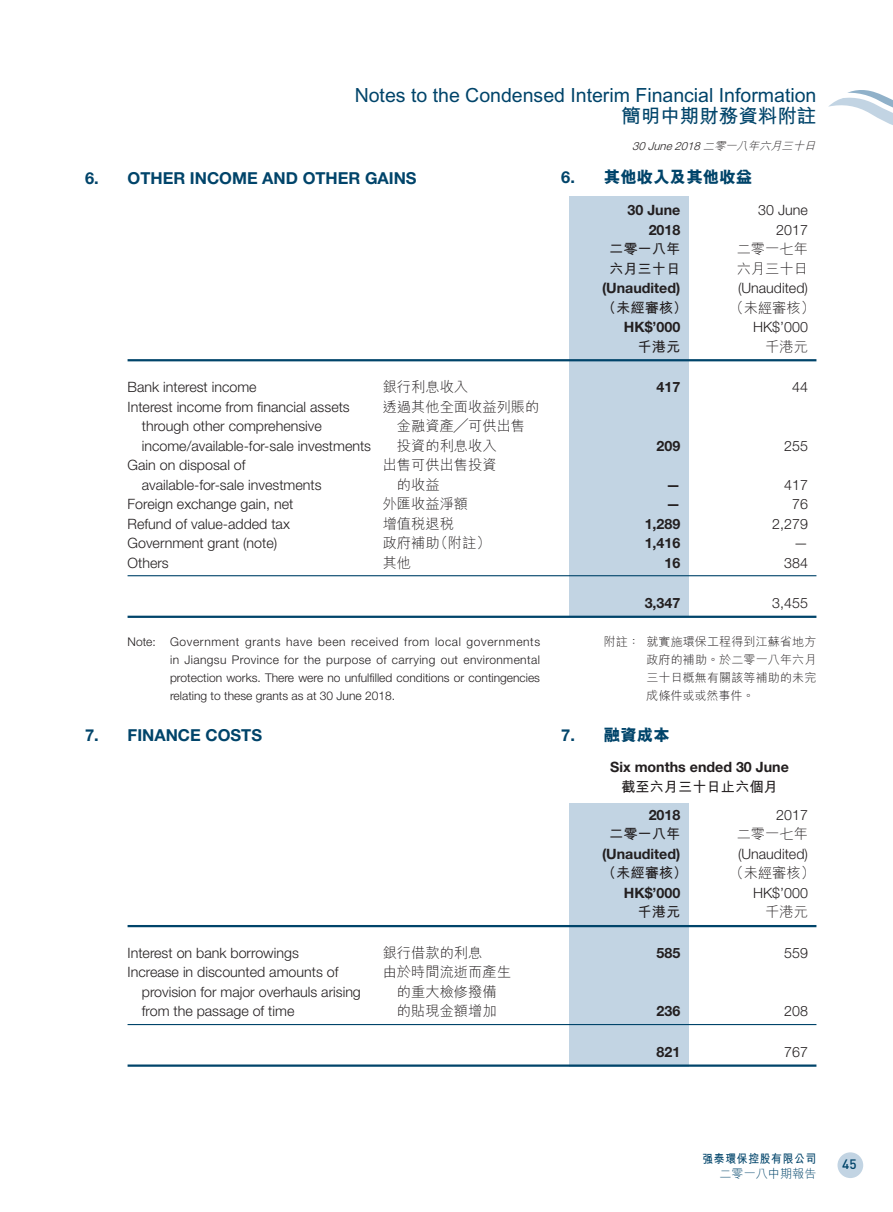
<style>
.page{position:relative;width:893px;height:1212px;background:#fff}
.page>*{position:absolute;margin:0;border:0;box-sizing:border-box;transform-origin:0 0}
.t1{font:700 19.5px/20.2px "M Hei HK";color:#00446a;text-align:right}
.Subhead_1{font:700 16.5px "Helvetica Neue LT Std";color:#00446a}
.副標題1{font:800 16.5px "M Hei HK";color:#00446a}
.Table_2_Colume{font:300 14.25px "Helvetica Neue LT Std";color:#231f20}
.Table_2_Colume-2{font:300 14.25px "M Hei HK";color:#231f20}
.Table_2_Colume-3{font:700 14.25px "Helvetica Neue LT Std";color:#231f20}
.Table_2_Colume-4{font:700 14.25px "M Hei HK";color:#231f20}
.t2{font:500 13.5px "DIN";color:#00446a}
.t3{font:300 12px/18px "Helvetica Neue LT Std";color:#231f20;text-align:justify}
.附註{font:300 12px/18px "M Hei HK";letter-spacing:.015em;color:#231f20;text-align:justify}
.t4{font:700 12px "M Hei HK";letter-spacing:.06em;color:#00446a;scale:.9 1}
.t5{font:300 12px "M Hei HK";letter-spacing:.01em;color:#00446a}
.t6{font:italic 300 11.25px "Helvetica Neue LT Std";color:#231f20}
.s1{font-family:"M Hei HK"}
.s2{font-family:"Helvetica Neue LT Std";font-weight:700}
</style>
<div class="page">
<div style="left:837px;top:1152px;width:26px;height:26px;background:#c2d4e3;border-radius:50%"></div>
<svg style="left:828px;top:90px;width:65px;height:35px"></svg>
<div style="left:570px;top:196px;width:119px;height:421px;background:#c2d4e3"></div>
<div style="left:570px;top:803px;width:119px;height:263px;background:#c2d4e3"></div>
<hr style="left:128px;top:359px;width:688px;height:2px;background:#00446a">
<hr style="left:128px;top:575px;width:688px;height:1px;background:#00446a">
<hr style="left:128px;top:616px;width:688px;height:2px;background:#00446a">
<hr style="left:128px;top:925px;width:688px;height:2px;background:#00446a">
<hr style="left:128px;top:1024px;width:688px;height:1px;background:#00446a">
<hr style="left:128px;top:1064px;width:688px;height:3px;background:#00446a">
<h1 class="t1" style="left:355px;top:83px;width:463px">Notes to the Condensed Interim Financial Information簡明中期財務資料附註</h1>
<p class="t6" style="left:632px;top:139px;width:187px">30 June 2018 <span class="s1">二零一八年六月三十日</span></p>
<p class="Subhead_1" style="left:85px;top:168px;width:333px">6. OTHER INCOME AND OTHER GAINS</p>
<p class="副標題1" style="left:561px;top:169px;width:193px"><span class="s2">6.</span> 其他收入及其他收益</p>
<p class="Table_2_Colume-3" style="left:628px;top:201px;width:54px">30 June</p>
<p class="Table_2_Colume" style="left:758px;top:201px;width:51px">30 June</p>
<p class="Table_2_Colume-3" style="left:649px;top:221px;width:33px">2018</p>
<p class="Table_2_Colume" style="left:776px;top:221px;width:33px">2017</p>
<p class="Table_2_Colume-4" style="left:609px;top:238px;width:73px">二零一八年</p>
<p class="Table_2_Colume-2" style="left:737px;top:242px;width:73px">二零一七年</p>
<p class="Table_2_Colume-4" style="left:609px;top:258px;width:73px">六月三十日</p>
<p class="Table_2_Colume-2" style="left:737px;top:261px;width:73px">六月三十日</p>
<p class="Table_2_Colume-3" style="left:602px;top:279px;width:80px">(Unaudited)</p>
<p class="Table_2_Colume" style="left:738px;top:279px;width:71px">(Unaudited)</p>
<p class="Table_2_Colume-4" style="left:602px;top:297px;width:87px">（未經審核）</p>
<p class="Table_2_Colume-2" style="left:730px;top:300px;width:87px">（未經審核）</p>
<p class="Table_2_Colume-3" style="left:624px;top:318px;width:58px">HK$’000</p>
<p class="Table_2_Colume" style="left:753px;top:318px;width:56px">HK$’000</p>
<p class="Table_2_Colume-4" style="left:638px;top:336px;width:44px">千港元</p>
<p class="Table_2_Colume-2" style="left:765px;top:339px;width:44px">千港元</p>
<p class="Table_2_Colume" style="left:128px;top:378px;width:131px">Bank interest income</p>
<p class="Table_2_Colume-2" style="left:383px;top:380px;width:87px">銀行利息收入</p>
<p class="Table_2_Colume-3" style="left:657px;top:378px;width:25px">417</p>
<p class="Table_2_Colume" style="left:792px;top:378px;width:17px">44</p>
<p class="Table_2_Colume" style="left:128px;top:398px;width:224px">Interest income from financial assets</p>
<p class="Table_2_Colume-2" style="left:383px;top:399px;width:158px">透過其他全面收益列賬的</p>
<p class="Table_2_Colume" style="left:142px;top:417px;width:182px">through other comprehensive</p>
<p class="Table_2_Colume-2" style="left:397px;top:419px;width:130px">金融資產╱可供出售</p>
<p class="Table_2_Colume" style="left:142px;top:437px;width:231px">income/available-for-sale investments</p>
<p class="Table_2_Colume-2" style="left:397px;top:438px;width:101px">投資的利息收入</p>
<p class="Table_2_Colume-3" style="left:657px;top:437px;width:25px">209</p>
<p class="Table_2_Colume" style="left:784px;top:437px;width:25px">255</p>
<p class="Table_2_Colume" style="left:128px;top:456px;width:119px">Gain on disposal of</p>
<p class="Table_2_Colume-2" style="left:383px;top:458px;width:115px">出售可供出售投資</p>
<p class="Table_2_Colume" style="left:142px;top:476px;width:181px">available-for-sale investments</p>
<p class="Table_2_Colume-2" style="left:397px;top:477px;width:44px">的收益</p>
<p class="Table_2_Colume-3" style="left:666px;top:476px;width:16px">—</p>
<p class="Table_2_Colume" style="left:784px;top:476px;width:25px">417</p>
<p class="Table_2_Colume" style="left:128px;top:495px;width:167px">Foreign exchange gain, net</p>
<p class="Table_2_Colume-2" style="left:383px;top:497px;width:87px">外匯收益淨額</p>
<p class="Table_2_Colume-3" style="left:666px;top:495px;width:16px">—</p>
<p class="Table_2_Colume" style="left:792px;top:495px;width:17px">76</p>
<p class="Table_2_Colume" style="left:128px;top:515px;width:164px">Refund of value-added tax</p>
<p class="Table_2_Colume-2" style="left:383px;top:516px;width:73px">增值稅退稅</p>
<p class="Table_2_Colume-3" style="left:645px;top:515px;width:37px">1,289</p>
<p class="Table_2_Colume" style="left:772px;top:515px;width:37px">2,279</p>
<p class="Table_2_Colume" style="left:128px;top:534px;width:151px">Government grant (note)</p>
<p class="Table_2_Colume-2" style="left:383px;top:536px;width:110px">政府補助（附註）</p>
<p class="Table_2_Colume-3" style="left:645px;top:534px;width:37px">1,416</p>
<p class="Table_2_Colume" style="left:794px;top:534px;width:16px">—</p>
<p class="Table_2_Colume" style="left:128px;top:554px;width:43px">Others</p>
<p class="Table_2_Colume-2" style="left:383px;top:555px;width:30px">其他</p>
<p class="Table_2_Colume-3" style="left:664px;top:554px;width:17px">16</p>
<p class="Table_2_Colume" style="left:784px;top:554px;width:25px">384</p>
<p class="Table_2_Colume-3" style="left:645px;top:594px;width:37px">3,347</p>
<p class="Table_2_Colume" style="left:772px;top:594px;width:37px">3,455</p>
<p class="t3" style="left:170px;top:632px;width:372px;text-indent:-43px">Note: Government grants have been received from local governments in Jiangsu Province for the purpose of carrying out environmental protection works. There were no unfulfilled conditions or contingencies relating to these grants as at 30 June 2018.</p>
<p class="Subhead_1" style="left:85px;top:725px;width:178px">7. FINANCE COSTS</p>
<p class="Table_2_Colume-3" style="left:610px;top:758px;width:180px">Six months ended 30 June</p>
<p class="Table_2_Colume-4" style="left:621px;top:776px;width:158px">截至六月三十日止六個月</p>
<p class="Table_2_Colume-3" style="left:649px;top:806px;width:33px">2018</p>
<p class="Table_2_Colume" style="left:776px;top:806px;width:33px">2017</p>
<p class="Table_2_Colume-4" style="left:609px;top:824px;width:73px">二零一八年</p>
<p class="Table_2_Colume-2" style="left:737px;top:827px;width:73px">二零一七年</p>
<p class="Table_2_Colume-3" style="left:602px;top:845px;width:80px">(Unaudited)</p>
<p class="Table_2_Colume" style="left:738px;top:845px;width:71px">(Unaudited)</p>
<p class="Table_2_Colume-4" style="left:602px;top:863px;width:87px">（未經審核）</p>
<p class="Table_2_Colume-2" style="left:730px;top:866px;width:87px">（未經審核）</p>
<p class="Table_2_Colume-3" style="left:624px;top:884px;width:58px">HK$’000</p>
<p class="Table_2_Colume" style="left:753px;top:884px;width:56px">HK$’000</p>
<p class="Table_2_Colume-4" style="left:638px;top:902px;width:44px">千港元</p>
<p class="Table_2_Colume-2" style="left:765px;top:905px;width:44px">千港元</p>
<p class="Table_2_Colume" style="left:128px;top:944px;width:173px">Interest on bank borrowings</p>
<p class="Table_2_Colume-2" style="left:383px;top:945px;width:101px">銀行借款的利息</p>
<p class="Table_2_Colume-3" style="left:657px;top:944px;width:25px">585</p>
<p class="Table_2_Colume" style="left:784px;top:944px;width:25px">559</p>
<p class="Table_2_Colume" style="left:128px;top:964px;width:212px">Increase in discounted amounts of</p>
<p class="Table_2_Colume-2" style="left:383px;top:965px;width:130px">由於時間流逝而產生</p>
<p class="Table_2_Colume" style="left:142px;top:983px;width:221px">provision for major overhauls arising</p>
<p class="Table_2_Colume-2" style="left:397px;top:984px;width:101px">的重大檢修撥備</p>
<p class="Table_2_Colume" style="left:142px;top:1003px;width:154px">from the passage of time</p>
<p class="Table_2_Colume-2" style="left:397px;top:1004px;width:101px">的貼現金額增加</p>
<p class="Table_2_Colume-3" style="left:657px;top:1002px;width:25px">236</p>
<p class="Table_2_Colume" style="left:784px;top:1003px;width:25px">208</p>
<p class="Table_2_Colume-3" style="left:657px;top:1043px;width:25px">821</p>
<p class="Table_2_Colume" style="left:784px;top:1043px;width:25px">767</p>
<p class="附註" style="left:646px;top:632px;width:172px;text-indent:-43px">附註：就實施環保工程得到江蘇省地方政府的補助。於二零一八年六月三十日概無有關該等補助的未完成條件或或然事件。</p>
<p class="副標題1" style="left:561px;top:727px;width:110px"><span class="s2">7.</span> 融資成本</p>
<p class="t4" style="left:702px;top:1150px;width:128px">强泰環保控股有限公司</p>
<p class="t5" style="left:719px;top:1167px;width:98px">二零一八中期報告</p>
<p class="t2" style="left:842px;top:1156px;width:16px">45</p>
</div>
